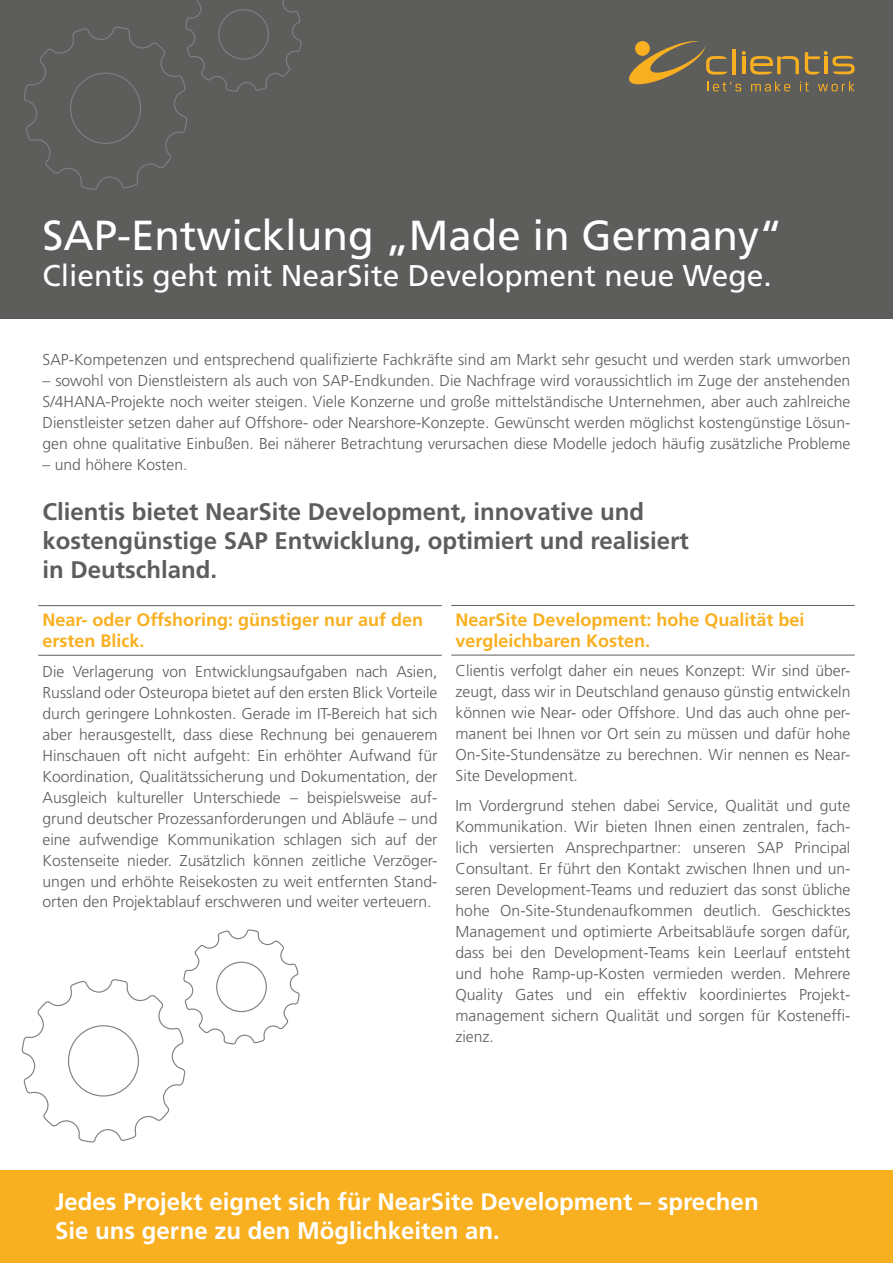
<style>
.page{position:relative;width:893px;height:1263px;background:#fff}
.page>*{position:absolute;margin:0;border:0;box-sizing:border-box;transform-origin:0 0}
.t1{font:42px "Frutiger";color:#fff}
.t2{font:30px "Frutiger";color:#fff}
.t3{font:700 24px/28.8px "Frutiger";color:#5d5d5c}
.t4{font:700 24px/28.8px "Frutiger";color:#fff}
.t5{font:700 18px/21px "Frutiger";color:#f9b020}
.t6{font:300 15.75px/21px "Frutiger";color:#5d5d5c;text-align:justify}
</style>
<div class="page">
<div style="left:0;top:0;width:893px;height:319px;background:#5d5d5c"></div>
<svg style="left:629px;top:41px;width:226px;height:51px"></svg>
<svg style="left:24px;top:0;width:277px;height:190px"></svg>
<hr style="left:38px;top:655px;width:404px;height:1px;background:#5d5d5c">
<hr style="left:38px;top:605px;width:404px;height:1px;background:#5d5d5c">
<div style="left:0;top:1171px;width:893px;height:92px;background:#f9b020"></div>
<hr style="left:451px;top:655px;width:404px;height:1px;background:#5d5d5c">
<hr style="left:451px;top:605px;width:404px;height:1px;background:#5d5d5c">
<svg style="left:22px;top:929px;width:277px;height:213px"></svg>
<h1 class="t1" style="left:43px;top:210px;width:741px">SAP-Entwicklung „Made in Germany“</h1>
<h2 class="t2" style="left:43px;top:258px;width:731px">Clientis geht mit NearSite Development neue Wege.</h2>
<p class="t6" style="left:43px;top:349px;width:809px">SAP-Kompetenzen und entsprechend qualifizierte Fachkräfte sind am Markt sehr gesucht und werden stark umworben</p>
<p class="t6" style="left:43px;top:370px;width:809px">– sowohl von Dienstleistern als auch von SAP-Endkunden. Die Nachfrage wird voraussichtlich im Zuge der anstehenden S/4HANA-Projekte noch weiter steigen. Viele Konzerne und große mittelständische Unternehmen, aber auch zahlreiche Dienstleister setzen daher auf Offshore- oder Nearshore-Konzepte. Gewünscht werden möglichst kostengünstige Lösun&shy;gen ohne qualitative Einbußen. Bei näherer Betrachtung verursachen diese Modelle jedoch häufig zusätzliche Probleme</p>
<p class="t6" style="left:43px;top:454px;width:147px">– und höhere Kosten.</p>
<h3 class="t3" style="left:43px;top:497px;width:648px">Clientis bietet NearSite Development, innovative und kostengünstige SAP Entwicklung, optimiert und realisiert in Deutschland.</h3>
<p class="t5" style="left:43px;top:609px;width:382px">Near- oder Offshoring: günstiger nur auf den ersten Blick.</p>
<p class="t6" style="left:43px;top:661px;width:396px">Die Verlagerung von Entwicklungsaufgaben nach Asien, Russland oder Osteuropa bietet auf den ersten Blick Vorteile durch geringere Lohnkosten. Gerade im IT-Bereich hat sich aber herausgestellt, dass diese Rechnung bei genauerem Hinschauen oft nicht aufgeht: Ein erhöhter Aufwand für Koordination, Qualitätssicherung und Dokumentation, der Ausgleich kultureller Unterschiede – beispielsweise auf&shy;grund deutscher Prozessanforderungen und Abläufe – und eine aufwendige Kommunikation schlagen sich auf der Kostenseite nieder. Zusätzlich können zeitliche Verzöger&shy;ungen und erhöhte Reisekosten zu weit entfernten Stand&shy;orten den Projektablauf erschweren und weiter verteuern.</p>
<p class="t5" style="left:455px;top:609px;width:351px">NearSite Development: hohe Qualität bei vergleichbaren Kosten.</p>
<p class="t6" style="left:455px;top:661px;width:396px">Clientis verfolgt daher ein neues Konzept: Wir sind über&shy;zeugt, dass wir in Deutschland genauso günstig entwickeln können wie Near- oder Offshore. Und das auch ohne per&shy;manent bei Ihnen vor Ort sein zu müssen und dafür hohe On-Site-Stundensätze zu berechnen. Wir nennen es Near-Site Development.</p>
<p class="t6" style="left:455px;top:795px;width:396px">Im Vordergrund stehen dabei Service, Qualität und gute Kommunikation. Wir bieten Ihnen einen zentralen, fach&shy;lich versierten Ansprechpartner: unseren SAP Principal Consultant. Er führt den Kontakt zwischen Ihnen und un&shy;seren Development-Teams und reduziert das sonst übliche hohe On-Site-Stundenaufkommen deutlich. Geschicktes Management und optimierte Arbeitsabläufe sorgen dafür, dass bei den Development-Teams kein Leerlauf entsteht und hohe Ramp-up-Kosten vermieden werden. Mehrere Quality Gates und ein effektiv koordiniertes Projekt&shy;management sichern Qualität und sorgen für Kosteneffi&shy;zienz.</p>
<h3 class="t4" style="left:55px;top:1187px;width:705px">Jedes Projekt eignet sich für NearSite Development – sprechen<br>Sie uns gerne zu den Möglichkeiten an.</h3>
</div>
